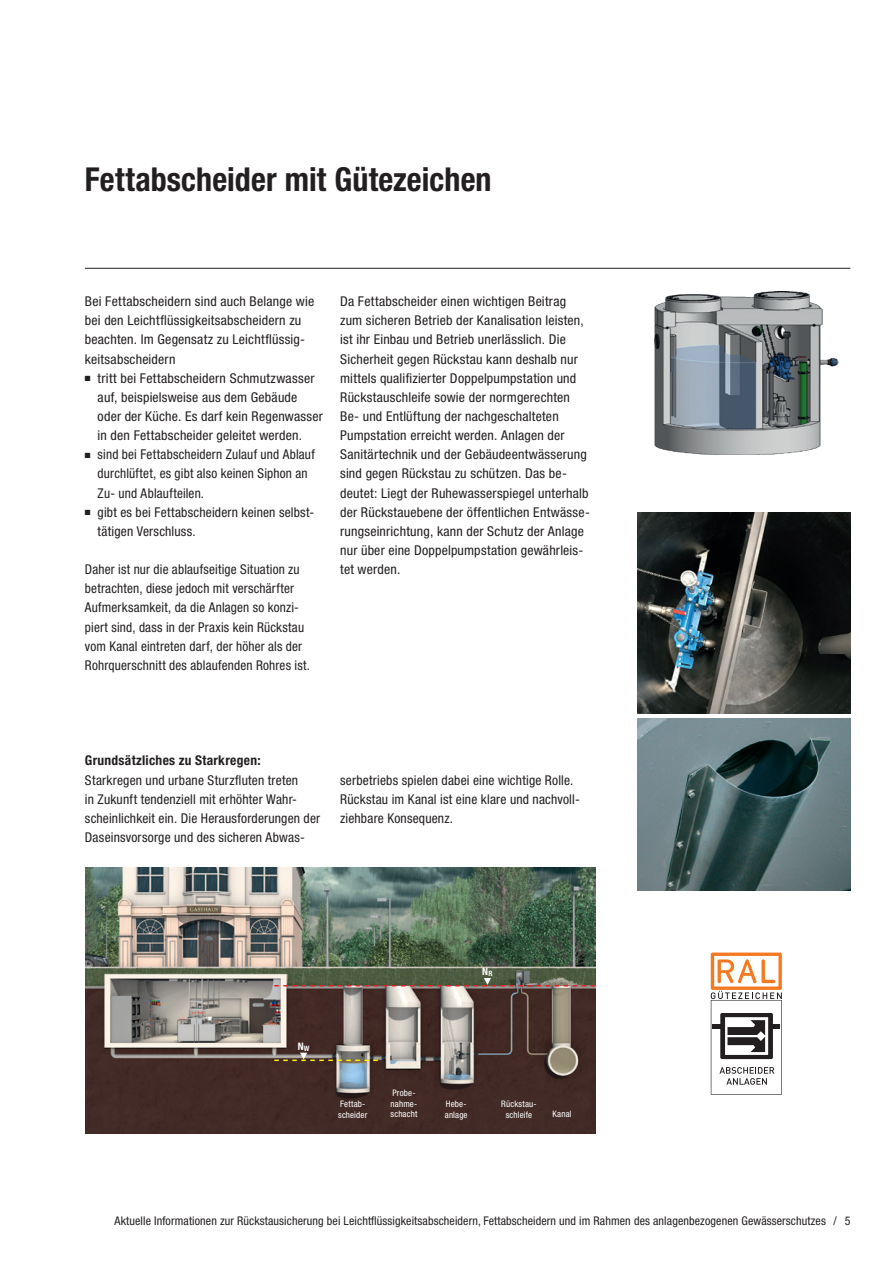
<style>
.page{position:relative;width:893px;height:1263px;background:#fff}
.page>*{position:absolute;margin:0;border:0;box-sizing:border-box;transform-origin:0 0}
.t1{font:700 condensed 33px "Helvetica Neue LT Pro";letter-spacing:.005em;color:#231f20}
.t2{font:condensed 13.5px/19.2px "Helvetica Neue LT Pro";letter-spacing:.015em;color:#231f20}
.t3{font:700 condensed 13.5px "Helvetica Neue LT Pro";letter-spacing:.02em;color:#231f20}
.t4{font:condensed 12px "Helvetica Neue LT Pro";letter-spacing:.01em;color:#231f20}
.t5{font:700 condensed 10.35px "Helvetica Neue LT Pro";color:#fff}
.t6{font:condensed 9px/10.8px "Helvetica Neue LT Pro";letter-spacing:.015em;color:#fff}
</style>
<div class="page">
<hr style="left:85px;top:268px;width:765px;height:1px;background:#231f20">
<svg style="left:711px;top:952px;width:71px;height:143px"></svg>
<img style="left:638px;top:513px;width:212px;height:200px">
<img style="left:638px;top:718px;width:212px;height:172px">
<img style="left:655px;top:292px;width:183px;height:163px">
<img style="left:85px;top:868px;width:510px;height:265px">
<svg style="left:274px;top:978px;width:321px;height:8px"></svg>
<svg style="left:274px;top:1053px;width:104px;height:8px"></svg>
<h1 class="t1" style="left:85px;top:160px;width:408px">Fettabscheider mit Gütezeichen</h1>
<p class="t2" style="left:85px;top:292px;width:231px">Bei Fettabscheidern sind auch Belange wie bei den Leichtflüssigkeitsabscheidern zu beachten. Im Gegensatz zu Leichtflüssig&shy;keitsabscheidern</p>
<p class="t2" style="left:98px;top:368px;width:227px;text-indent:-13px">■ tritt bei Fettabscheidern Schmutzwasser auf, beispielsweise aus dem Gebäude oder der Küche. Es darf kein Regenwasser in den Fettabscheider geleitet werden.</p>
<p class="t2" style="left:98px;top:445px;width:219px;text-indent:-13px">■ sind bei Fettabscheidern Zulauf und Ablauf durchlüftet, es gibt also keinen Siphon an<br>Zu- und Ablaufteilen.</p>
<p class="t2" style="left:98px;top:502px;width:218px;text-indent:-13px">■ gibt es bei Fettabscheidern keinen selbst&shy;tätigen Verschluss.</p>
<p class="t2" style="left:85px;top:559px;width:227px">Daher ist nur die ablaufseitige Situation zu betrachten, diese jedoch mit verschärfter Aufmerksamkeit, da die Anlagen so konzi&shy;piert sind, dass in der Praxis kein Rückstau vom Kanal eintreten darf, der höher als der Rohrquerschnitt des ablaufenden Rohres ist.</p>
<p class="t2" style="left:340px;top:292px;width:251px">Da Fettabscheider einen wichtigen Beitrag zum sicheren Betrieb der Kanalisation leisten, ist ihr Einbau und Betrieb unerlässlich. Die Sicherheit gegen Rückstau kann deshalb nur mittels qualifizierter Doppelpumpstation und Rückstauschleife sowie der normgerechten Be- und Entlüftung der nachgeschalteten Pumpstation erreicht werden. Anlagen der Sanitärtechnik und der Gebäudeentwässerung sind gegen Rückstau zu schützen. Das be&shy;deutet: Liegt der Ruhewasserspiegel unterhalb der Rückstauebene der öffentlichen Entwässe&shy;rungseinrichtung, kann der Schutz der Anlage nur über eine Doppelpumpstation gewährleis&shy;tet werden.</p>
<p class="t3" style="left:85px;top:752px;width:177px">Grundsätzliches zu Starkregen:</p>
<p class="t2" style="left:85px;top:770px;width:237px">Starkregen und urbane Sturzfluten treten<br>in Zukunft tendenziell mit erhöhter Wahr&shy;scheinlichkeit ein. Die Herausforderungen der Daseinsvorsorge und des sicheren Abwas-</p>
<p class="t2" style="left:340px;top:770px;width:241px">serbetriebs spielen dabei eine wichtige Rolle.<br>Rückstau im Kanal ist eine klare und nachvoll&shy;ziehbare Konsequenz.</p>
<p class="t5" style="left:298px;top:1040px;width:13px">N<sub>W</sub></p>
<p class="t5" style="left:482px;top:965px;width:12px">N<sub>R</sub></p>
<p class="t6" style="left:391px;top:1087px;width:28px">Probe&shy;nahme&shy;schacht</p>
<p class="t6" style="left:338px;top:1098px;width:31px">Fettab&shy;scheider</p>
<p class="t6" style="left:445px;top:1098px;width:24px">Hebe&shy;anlage</p>
<p class="t6" style="left:501px;top:1098px;width:37px;text-align:center">Rückstau&shy;schleife</p>
<p class="t6" style="left:552px;top:1108px;width:21px">Kanal</p>
<p class="t4" style="left:115px;top:1213px;width:737px">Aktuelle Informationen zur Rückstausicherung bei Leichtflüssigkeitsabscheidern, Fettabscheidern und im Rahmen des anlagenbezogenen Gewässerschutzes / 5</p>
</div>
